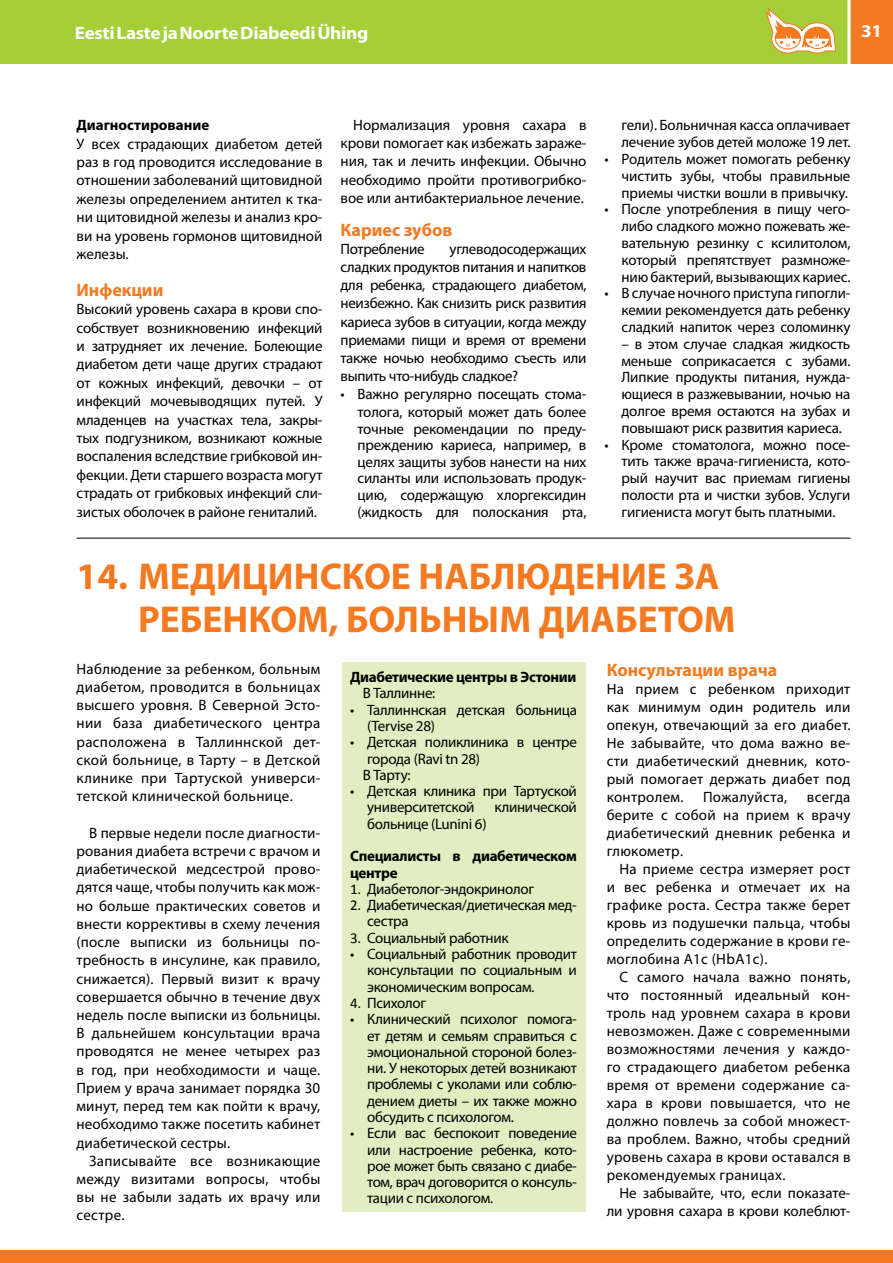
<style>
.page{position:relative;width:893px;height:1263px;background:#fff}
.page>*{position:absolute;margin:0;border:0;box-sizing:border-box;transform-origin:0 0}
.t1{font:700 37.5px/43.2px "Myriad Pro";color:#f47920}
.t2{font:700 18px "Myriad Pro";color:#f47920}
.t3{font:700 18px "Myriad Pro";letter-spacing:-.015em;color:#fff;scale:1.07 1}
.t4{font:15px/18.3px "Myriad Pro";letter-spacing:-.01em;color:#000;text-align:justify}
.t5{font:700 15px/16.4px "Myriad Pro";letter-spacing:-.02em;color:#000}
.t6{font:700 15px "Myriad Pro";color:#000}
.t7{font:15px "Myriad Pro";letter-spacing:.02em;color:#000}
.s1{font-family:"Calibri"}
</style>
<div class="page">
<div style="left:849px;top:0;width:44px;height:64px;background:#f47920"></div>
<div style="left:0;top:0;width:850px;height:64px;background:#a6ce39"></div>
<div style="left:0;top:1250px;width:893px;height:13px;background:#f47920"></div>
<svg style="left:765px;top:7px;width:71px;height:47px"></svg>
<hr style="left:847px;top:0;width:3px;height:67px;background:#fff">
<div style="left:342px;top:662px;width:243px;height:550px;background:#e2edc1"></div>
<hr style="left:77px;top:538px;width:773px;height:1px;background:#000">
<p class="t3" style="left:75px;top:21px;width:276px">Eesti Laste ja Noorte Diabeedi Ühing</p>
<p class="t3" style="left:861px;top:20px;width:21px">31</p>
<p class="t6" style="left:77px;top:115px;width:134px">Диагностирование</p>
<p class="t4" style="left:77px;top:134px;width:247px">У всех страдающих диабетом детей раз в год проводится исследование в отношении заболеваний щитовидной железы определением антител к тка&shy;ни щитовидной железы и анализ кро&shy;ви на уровень гормонов щитовидной железы.</p>
<p class="t2" style="left:77px;top:278px;width:88px">Инфекции</p>
<p class="t4" style="left:77px;top:300px;width:247px">Высокий уровень сахара в крови спо&shy;собствует возникновению инфекций и затрудняет их лечение. Болеющие диабетом дети чаще других страдают от кожных инфекций, девочки – от инфекций мочевыводящих путей. У младенцев на участках тела, закры&shy;тых подгузником, возникают кожные воспаления вследствие грибковой ин&shy;фекции. Дети старшего возраста могут страдать от грибковых инфекций сли&shy;зистых оболочек в районе гениталий.</p>
<p class="t4" style="left:340px;top:116px;width:247px;text-indent:13px">Нормализация уровня сахара в крови помогает как избежать зараже&shy;ния, так и лечить инфекции. Обычно необходимо пройти противогрибко&shy;вое или антибактериальное лечение.</p>
<p class="t2" style="left:340px;top:218px;width:113px">Кариес зубов</p>
<p class="t4" style="left:340px;top:240px;width:85px">Потребление</p>
<p class="t4" style="left:340px;top:240px;width:247px;text-indent:109px">углеводосодержащих сладких продуктов питания и напитков для ребенка, страдающего диабетом, неизбежно. Как снизить риск развития кариеса зубов в ситуации, когда между приемами пищи и время от времени также ночью необходимо съесть или выпить что-нибудь сладкое?</p>
<p class="t4" style="left:340px;top:385px;width:247px;text-align:right">• Важно регулярно посещать стома&shy;толога, который может дать более</p>
<p class="t4" style="left:357px;top:420px;width:230px;line-height:16.6px">точные рекомендации по преду&shy;преждению кариеса, например, в целях защиты зубов нанести на них силанты или использовать продук&shy;цию, содержащую хлоргексидин (жидкость для полоскания рта,</p>
<p class="t4" style="left:621px;top:117px;width:230px;line-height:16.8px">гели). Больничная касса оплачивает лечение зубов детей моложе 19 лет.</p>
<p class="t4" style="left:621px;top:150px;width:230px;line-height:16.8px;text-indent:-17px">• Родитель может помогать ребенку чистить зубы, чтобы правильные приемы чистки вошли в привычку.</p>
<p class="t4" style="left:621px;top:201px;width:230px;line-height:16.8px;text-indent:-17px">• После употребления в пищу чего&shy;либо сладкого можно пожевать же&shy;вательную резинку с ксилитолом, который препятствует размноже&shy;нию бактерий, вызывающих кариес.</p>
<p class="t4" style="left:621px;top:285px;width:230px;line-height:16.8px;text-indent:-17px">• В случае ночного приступа гипогли&shy;кемии рекомендуется дать ребенку сладкий напиток через соломинку</p>
<p class="t4" style="left:621px;top:335px;width:230px;line-height:16.8px">– в этом случае сладкая жидкость меньше соприкасается с зубами.<br>Липкие продукты питания, нужда&shy;ющиеся в разжевывании, ночью на долгое время остаются на зубах и повышают риск развития кариеса.</p>
<p class="t4" style="left:621px;top:436px;width:230px;line-height:16.8px;text-indent:-17px">• Кроме стоматолога, можно посе&shy;тить также врача-гигиениста, кото&shy;рый научит вас приемам гигиены полости рта и чистки зубов. Услуги гигиениста могут быть платными.</p>
<h1 class="t1" style="left:138px;top:553px;width:599px;text-indent:-62px">14. МЕДИЦИНСКОЕ НАБЛЮДЕНИЕ ЗА<br>РЕБЕНКОМ, БОЛЬНЫМ ДИАБЕТОМ</h1>
<p class="t4" style="left:77px;top:659px;width:245px">Наблюдение за ребенком, больным диабетом, проводится в больницах высшего уровня. В Северной Эсто&shy;нии база диабетического центра расположена в Таллиннской дет&shy;ской больнице, в Тарту – в Детской клинике при Тартуской универси&shy;тетской клинической больнице.</p>
<p class="t4" style="left:77px;top:823px;width:245px;text-indent:13px">В первые недели после диагности&shy;рования диабета встречи с врачом и диабетической медсестрой прово&shy;дятся чаще, чтобы получить как мож&shy;но больше практических советов и внести коррективы в схему лечения (после выписки из больницы по&shy;требность в инсулине, как правило, снижается). Первый визит к врачу совершается обычно в течение двух недель после выписки из больницы.<br>В дальнейшем консультации врача проводятся не менее четырех раз в год, при необходимости и чаще.<br>Прием у врача занимает порядка 30 минут, перед тем как пойти к врачу, необходимо также посетить кабинет диабетической сестры.</p>
<p class="t4" style="left:77px;top:1151px;width:245px;text-indent:13px">Записывайте все возникающие между визитами вопросы, чтобы вы не забыли задать их врачу или сестре.</p>
<p class="t5" style="left:350px;top:668px;width:228px">Диабетические центры в Эстонии</p>
<p class="t4" style="left:363px;top:684px;width:74px">В Таллинне:</p>
<p class="t4" style="left:367px;top:701px;width:211px;line-height:16.4px;text-indent:-17px">• Таллиннская детская больница (Tervise 28)</p>
<p class="t4" style="left:363px;top:734px;width:216px;line-height:16.4px;text-align:left;text-indent:-13px">• Детская поликлиника в центре города (Ravi tn 28)<br>В Тарту:</p>
<p class="t4" style="left:367px;top:783px;width:211px;line-height:16.4px;text-indent:-17px">• Детская клиника при Тартуской университетской</p>
<p class="t4" style="left:494px;top:798px;width:84px">клинической</p>
<p class="t4" style="left:367px;top:814px;width:121px">больнице (Lunini 6)</p>
<p class="t5" style="left:350px;top:847px;width:228px">Специалисты в диабетическом центре</p>
<p class="t4" style="left:350px;top:879px;width:186px"><span class="s1">1.</span> Диабетолог-эндокринолог</p>
<p class="t4" style="left:367px;top:897px;width:211px;line-height:16.4px;text-indent:-17px"><span class="s1">2.</span> Диабетическая/диетическая мед&shy;сестра</p>
<p class="t4" style="left:350px;top:928px;width:160px"><span class="s1">3.</span> Социальный работник</p>
<p class="t4" style="left:367px;top:945px;width:211px;line-height:16.4px;text-indent:-17px">• Социальный работник проводит консультации по социальным и экономическим вопросам.</p>
<p class="t4" style="left:350px;top:993px;width:78px"><span class="s1">4.</span> Психолог</p>
<p class="t4" style="left:367px;top:1011px;width:211px;line-height:16.4px;text-indent:-17px">• Клинический психолог помога&shy;ет детям и семьям справиться с эмоциональной стороной болез&shy;ни. У некоторых детей возникают проблемы с уколами или соблю&shy;дением диеты – их также можно обсудить с психологом.</p>
<p class="t4" style="left:367px;top:1125px;width:211px;line-height:16.4px;text-indent:-17px">• Если вас беспокоит поведение или настроение ребенка, кото&shy;рое может быть связано с диабе&shy;том, врач договорится о консуль&shy;тации с психологом.</p>
<p class="t2" style="left:607px;top:658px;width:172px">Консультации врача</p>
<p class="t4" style="left:607px;top:679px;width:245px">На прием с ребенком приходит как минимум один родитель или опекун, отвечающий за его диабет.<br>Не забывайте, что дома важно ве&shy;сти диабетический дневник, кото&shy;рый помогает держать диабет под контролем.</p>
<p class="t7" style="left:703px;top:787px;width:86px">Пожалуйста,</p>
<p class="t4" style="left:607px;top:787px;width:245px;text-indent:200px">всегда берите с собой на прием к врачу диабетический дневник ребенка и глюкометр.</p>
<p class="t4" style="left:607px;top:859px;width:245px;text-indent:13px">На приеме сестра измеряет рост и вес ребенка и отмечает их на графике роста. Сестра также берет кровь из подушечки пальца, чтобы определить содержание в крови ге&shy;моглобина A1c (HbA1c).</p>
<p class="t4" style="left:607px;top:967px;width:245px;text-indent:13px">С самого начала важно понять, что постоянный идеальный кон&shy;троль над уровнем сахара в крови невозможен. Даже с современными возможностями лечения у каждо&shy;го страдающего диабетом ребенка время от времени содержание са&shy;хара в крови повышается, что не должно повлечь за собой множест&shy;ва проблем. Важно, чтобы средний уровень сахара в крови оставался в рекомендуемых границах.</p>
<p class="t4" style="left:607px;top:1183px;width:245px;text-align:right">Не забывайте, что, если показате&shy;ли уровня сахара в крови колеблют-</p>
</div>
